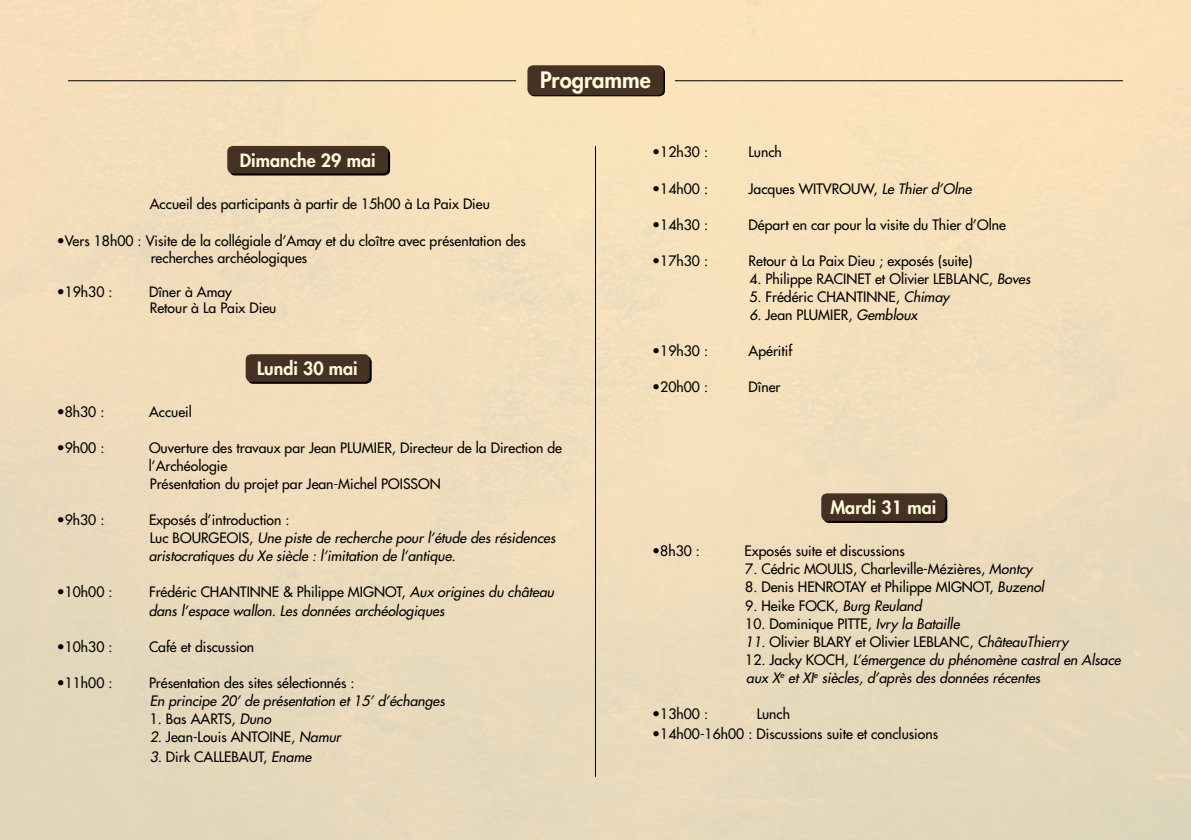
<style>
.page{position:relative;width:1191px;height:840px;background:#fff}
.page>*{position:absolute;margin:0;border:0;box-sizing:border-box;transform-origin:0 0}
.t1{font:800 22px "Futura Std";color:#fffbdb}
.t2{font:800 17.8px "Futura Std";color:#fffbdb}
.t3{font:500 14px/18px "Futura Std";color:#000}
.t4{font:italic 500 14px/18px "Futura Std";color:#000}
.s1{font-style:italic}
.s2{font-style:normal}
</style>
<div class="page">
<img style="left:0;top:0;width:1191px;height:839px">
<svg style="left:529px;top:66px;width:136px;height:30px"></svg>
<svg style="left:823px;top:495px;width:124px;height:27px"></svg>
<div style="left:527px;top:65px;width:136px;height:30px;background:#453223;border-radius:6px"></div>
<div style="left:821px;top:493px;width:124px;height:27px;background:#453223;border-radius:6px"></div>
<svg style="left:229px;top:148px;width:161px;height:27px"></svg>
<div style="left:227px;top:146px;width:161px;height:27px;background:#453223;border-radius:6px"></div>
<svg style="left:248px;top:356px;width:124px;height:27px"></svg>
<div style="left:246px;top:354px;width:124px;height:27px;background:#453223;border-radius:6px"></div>
<hr style="left:595px;top:146px;width:1px;height:630px;background:#000">
<hr style="left:68px;top:80px;width:448px;height:1px;background:#000">
<hr style="left:675px;top:80px;width:448px;height:1px;background:#000">
<h1 class="t1" style="left:540px;top:66px;width:112px">Programme</h1>
<p class="t2" style="left:240px;top:149px;width:137px">Dimanche 29 mai</p>
<p class="t3" style="left:150px;top:195px;width:341px">Accueil des participants à partir de 15h00 à La Paix Dieu</p>
<p class="t3" style="left:151px;top:232px;width:376px;line-height:16.8px;text-indent:-94px">•Vers 18h00 : Visite de la collégiale d’Amay et du cloître avec présentation des recherches archéologiques</p>
<p class="t3" style="left:57px;top:282px;width:57px">•19h30 :</p>
<p class="t3" style="left:149px;top:283px;width:129px;line-height:16.8px">Dîner à Amay<br>Retour à La Paix Dieu</p>
<p class="t2" style="left:257px;top:357px;width:102px">Lundi 30 mai</p>
<p class="t3" style="left:652px;top:143px;width:57px">•12h30 :</p>
<p class="t3" style="left:748px;top:143px;width:35px">Lunch</p>
<p class="t3" style="left:652px;top:179px;width:57px">•14h00 :</p>
<p class="t3" style="left:748px;top:179px;width:224px">Jacques WITVROUW, <span class="s1">Le Thier d’Olne</span></p>
<p class="t3" style="left:652px;top:215px;width:57px">•14h30 :</p>
<p class="t3" style="left:748px;top:215px;width:259px">Départ en car pour la visite du Thier d’Olne</p>
<p class="t3" style="left:652px;top:251px;width:57px">•17h30 :</p>
<p class="t3" style="left:748px;top:251px;width:225px">Retour à La Paix Dieu ; exposés (suite)</p>
<p class="t3" style="left:749px;top:269px;width:283px">4. Philippe RACINET et Olivier LEBLANC, <span class="s1">Boves</span></p>
<p class="t3" style="left:749px;top:287px;width:201px">5. Frédéric CHANTINNE, <span class="s1">Chimay</span></p>
<p class="t3" style="left:749px;top:305px;width:170px"><span class="s1">6.</span> Jean PLUMIER, <span class="s1">Gembloux</span></p>
<p class="t3" style="left:652px;top:341px;width:57px">•19h30 :</p>
<p class="t3" style="left:748px;top:341px;width:45px">Apéritif</p>
<p class="t3" style="left:652px;top:377px;width:57px">•20h00 :</p>
<p class="t3" style="left:748px;top:377px;width:33px">Dîner</p>
<p class="t3" style="left:57px;top:403px;width:49px">•8h30 :</p>
<p class="t3" style="left:149px;top:403px;width:44px">Accueil</p>
<p class="t3" style="left:57px;top:439px;width:49px">•9h00 :</p>
<p class="t3" style="left:149px;top:439px;width:415px">Ouverture des travaux par Jean PLUMIER, Directeur de la Direction de l’Archéologie<br>Présentation du projet par Jean-Michel POISSON</p>
<p class="t3" style="left:57px;top:511px;width:49px">•9h30 :</p>
<p class="t4" style="left:149px;top:511px;width:408px"><span class="s2">Exposés d’introduction :<br>Luc BOURGEOIS,</span> Une piste de recherche pour l’étude des résidences aristocratiques du Xe siècle : l’imitation de l’antique.</p>
<p class="t3" style="left:57px;top:583px;width:57px">•10h00 :</p>
<p class="t4" style="left:149px;top:583px;width:407px"><span class="s2">Frédéric CHANTINNE &amp; Philippe MIGNOT,</span> Aux origines du château dans l’espace wallon. Les données archéologiques</p>
<p class="t3" style="left:57px;top:637px;width:57px">•10h30 :</p>
<p class="t3" style="left:149px;top:637px;width:107px">Café et discussion</p>
<p class="t3" style="left:57px;top:673px;width:57px">•11h00 :</p>
<p class="t3" style="left:149px;top:673px;width:207px">Présentation des sites sélectionnés :</p>
<p class="t4" style="left:150px;top:691px;width:296px">En principe 20’ de présentation et 15’ d’échanges</p>
<p class="t3" style="left:150px;top:709px;width:123px">1. Bas AARTS, <span class="s1">Duno</span></p>
<p class="t3" style="left:150px;top:727px;width:192px"><span class="s1">2.</span> Jean-Louis ANTOINE, <span class="s1">Namur</span></p>
<p class="t3" style="left:150px;top:747px;width:163px"><span class="s1">3.</span> Dirk CALLEBAUT, <span class="s1">Ename</span></p>
<p class="t2" style="left:830px;top:496px;width:107px">Mardi 31 mai</p>
<p class="t3" style="left:652px;top:542px;width:49px">•8h30 :</p>
<p class="t3" style="left:744px;top:542px;width:162px">Exposés suite et discussions</p>
<p class="t3" style="left:745px;top:560px;width:288px">7. Cédric MOULIS, Charleville-Mézières, <span class="s1">Montcy</span></p>
<p class="t3" style="left:745px;top:578px;width:300px">8. Denis HENROTAY et Philippe MIGNOT, <span class="s1">Buzenol</span></p>
<p class="t3" style="left:745px;top:596px;width:178px">9. Heike FOCK, <span class="s1">Burg Reuland</span></p>
<p class="t3" style="left:745px;top:614px;width:216px">10. Dominique PITTE, <span class="s1">Ivry la Bataille</span></p>
<p class="t3" style="left:745px;top:632px;width:324px"><span class="s1">11.</span> Olivier BLARY et Olivier LEBLANC, <span class="s1">ChâteauThierry</span></p>
<p class="t4" style="left:745px;top:650px;width:377px"><span class="s2">12. Jacky KOCH,</span> L’émergence du phénomène castral en Alsace aux X<sup>e</sup> et XI<sup>e</sup> siècles, d’après des données récentes</p>
<p class="t3" style="left:652px;top:704px;width:57px">•13h00 :</p>
<p class="t3" style="left:756px;top:704px;width:35px">Lunch</p>
<p class="t3" style="left:652px;top:724px;width:287px">•14h00-16h00 : Discussions suite et conclusions</p>
</div>
